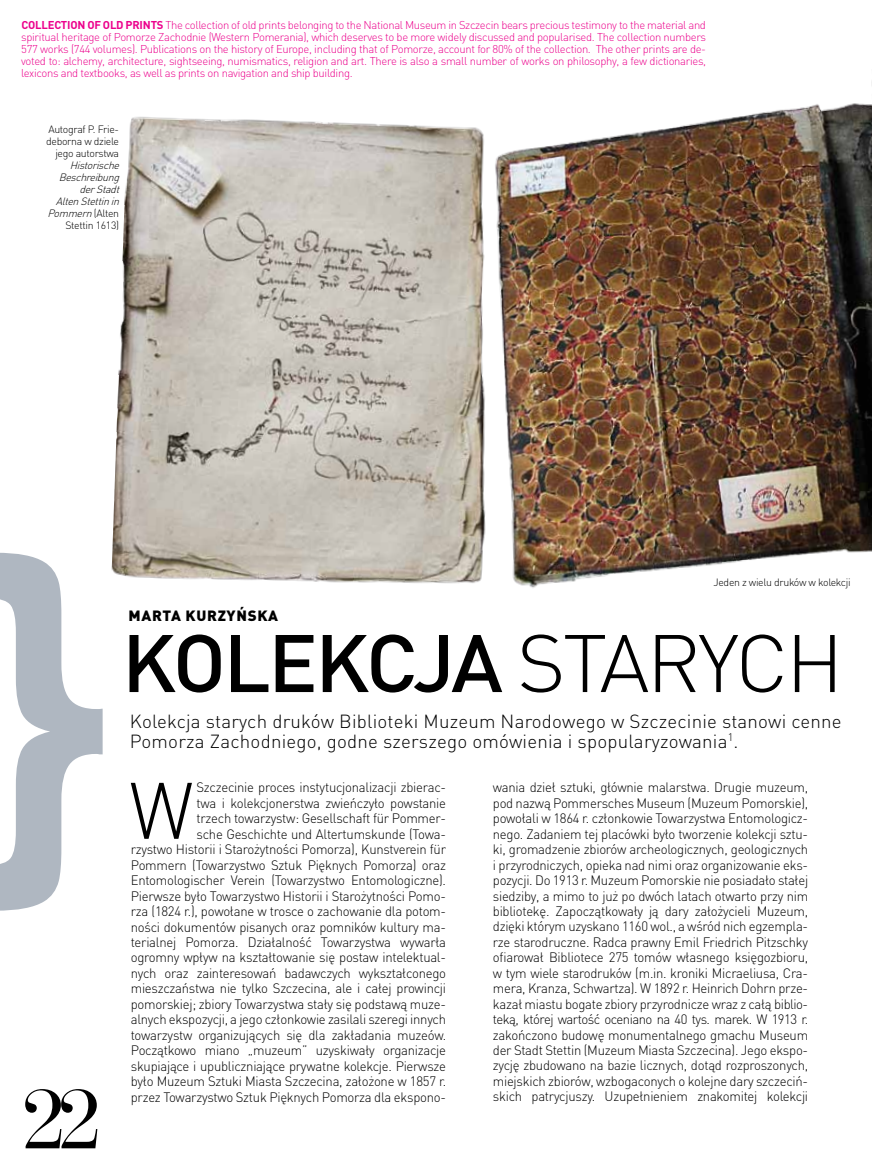
<style>
.page{position:relative;width:872px;height:1170px;background:#fff}
.page>*{position:absolute;margin:0;border:0;box-sizing:border-box;transform-origin:0 0}
.t1{font:386.85px "Futura X Blk Cn EU";color:#afb7c1;scale:.86 1}
.t2{font:90px "De Vinne EU";color:#000}
.t3{font:500 80.1px "DIN Pl";letter-spacing:-.045em;color:#000;scale:1.04 1}
.t4{font:300 78.6px "DIN Pl";color:#000}
.t5{font:300 18.75px/19.5px "DIN Pl";letter-spacing:.01em;color:#000}
.t6{font:900 14.7px "DIN Pl";letter-spacing:.045em;color:#000}
.t7{font:300 13.5px/15.5px "DIN Pl";letter-spacing:-.02em;color:#000;text-align:right}
.t8{font:300 11.25px/12px "DIN Pl";letter-spacing:-.03em;color:#ec008c;text-align:justify}
.t9{font:300 10.5px "DIN Pl";letter-spacing:-.03em;color:#000}
.t10{font:italic 300 10.5px "DIN Pl";color:#000}
.s1{font-weight:700}
.s2{font-style:normal}
.s3{font-weight:300}
</style>
<div class="page">
<img style="left:111px;top:116px;width:361px;height:468px">
<img style="left:472px;top:81px;width:400px;height:507px">
<p class="t8" style="left:21px;top:19px;width:686px"><span class="s1">COLLECTION OF OLD PRINTS</span> The collection of old prints belonging to the National Museum in Szczecin bears precious testimony to the material and spiritual heritage of Pomorze Zachodnie (Western Pomerania), which deserves to be more widely discussed and popularised. The collection numbers 577 works (744 volumes). Publications on the history of Europe, including that of Pomorze, account for 80% of the collection. The other prints are de&shy;voted to: alchemy, architecture, sightseeing, numismatics, religion and art. There is also a small number of works on philosophy, a few dictionaries, lexicons and textbooks, as well as prints on navigation and ship building.</p>
<p class="t9" style="left:48px;top:123px;width:72px">Autograf P. Frie-</p>
<p class="t9" style="left:46px;top:135px;width:74px">deborna w dziele</p>
<p class="t9" style="left:55px;top:147px;width:65px">jego autorstwa</p>
<p class="t10" style="left:70px;top:159px;width:54px">Historische</p>
<p class="t10" style="left:59px;top:171px;width:65px">Beschreibung</p>
<p class="t10" style="left:79px;top:183px;width:45px">derStadt</p>
<p class="t10" style="left:56px;top:195px;width:68px">AltenStettinin</p>
<p class="t10" style="left:47px;top:207px;width:73px">Pommern<span class="s2">(A lt e n</span></p>
<p class="t9" style="left:65px;top:219px;width:55px">Stettin 1613)</p>
<p class="t1" style="left:127px;top:1003px;width:195px;rotate:-180deg">{</p>
<p class="t2" style="left:21px;top:1063px;width:84px">22</p>
<p class="t6" style="left:128px;top:606px;width:151px">MARTA KURZYŃSKA</p>
<p class="t9" style="left:713px;top:576px;width:139px">Jeden z wielu druków w kolekcji</p>
<p class="t3" style="left:122px;top:612px;width:695px">KOLEKCJA <span class="s3">STARYCH</span></p>
<p class="t5" style="left:130px;top:711px;width:713px">Kolekcja starych druków Biblioteki Muzeum Narodowego w Szczecinie stanowi cenne<br>Pomorza Zachodniego, godne szerszego omówienia i spopularyzowania<sup>1</sup>.</p>
<p class="t7" style="left:131px;top:779px;width:317px">Szczecinie proces instytucjonalizacji zbierac-<br>twa i kolekcjonerstwa zwieńczyło powstanie<br>trzech towarzystw: Gesellschaft für Pommer-<br>sche Geschichte und Altertumskunde (Towa-<br>rzystwo Historii i Starożytności Pomorza), Kunstverein für Pommern (Towarzystwo Sztuk Pięknych Pomorza) oraz Entomologischer Verein (Towarzystwo Entomologiczne).<br>Pierwsze było Towarzystwo Historii i Starożytności Pomo&shy;rza (1824 r.), powołane w trosce o zachowanie dla potom&shy;ności dokumentów pisanych oraz pomników kultury ma&shy;terialnej Pomorza. Działalność Towarzystwa wywarła ogromny wpływ na kształtowanie się postaw intelektual&shy;nych oraz zainteresowań badawczych wykształconego mieszczaństwa nie tylko Szczecina, ale i całej prowincji pomorskiej; zbiory Towarzystwa stały się podstawą muze&shy;alnych ekspozycji, a jego członkowie zasilali szeregi innych towarzystw organizujących się dla zakładania muzeów.<br>Początkowo miano „muzeum” uzyskiwały organizacje skupiające i upubliczniające prywatne kolekcje. Pierwsze było Muzeum Sztuki Miasta Szczecina, założone w 1857 r. przez Towarzystwo Sztuk Pięknych Pomorza dla ekspono-</p>
<p class="t7" style="left:493px;top:779px;width:317px;text-align:justify">wania dzieł sztuki, głównie malarstwa. Drugie muzeum, pod nazwą Pommersches Museum (Muzeum Pomorskie), powołali w 1864 r. członkowie Towarzystwa Entomologicz&shy;nego. Zadaniem tej placówki było tworzenie kolekcji sztu&shy;ki, gromadzenie zbiorów archeologicznych, geologicznych i przyrodniczych, opieka nad nimi oraz organizowanie eks&shy;pozycji. Do 1913 r. Muzeum Pomorskie nie posiadało stałej siedziby, a mimo to już po dwóch latach otwarto przy nim bibliotekę. Zapoczątkowały ją dary założycieli Muzeum, dzięki którym uzyskano 1160 wol., a wśród nich egzempla&shy;rze starodruczne. Radca prawny Emil Friedrich Pitzschky ofiarował Bibliotece 275 tomów własnego księgozbioru, w tym wiele starodruków (m.in. kroniki Micraeliusa, Cra&shy;mera, Kranza, Schwartza). W 1892 r. Heinrich Dohrn prze&shy;kazał miastu bogate zbiory przyrodnicze wraz z całą biblio&shy;teką, której wartość oceniano na 40 tys. marek. W 1913 r. zakończono budowę monumentalnego gmachu Museum der Stadt Stettin (Muzeum Miasta Szczecina). Jego ekspo&shy;zycję zbudowano na bazie licznych, dotąd rozproszonych, miejskich zbiorów, wzbogaconych o kolejne dary szczeciń&shy;skich patrycjuszy. Uzupełnieniem znakomitej kolekcji</p>
<p class="t4" style="left:129px;top:762px;width:66px">W</p>
</div>
